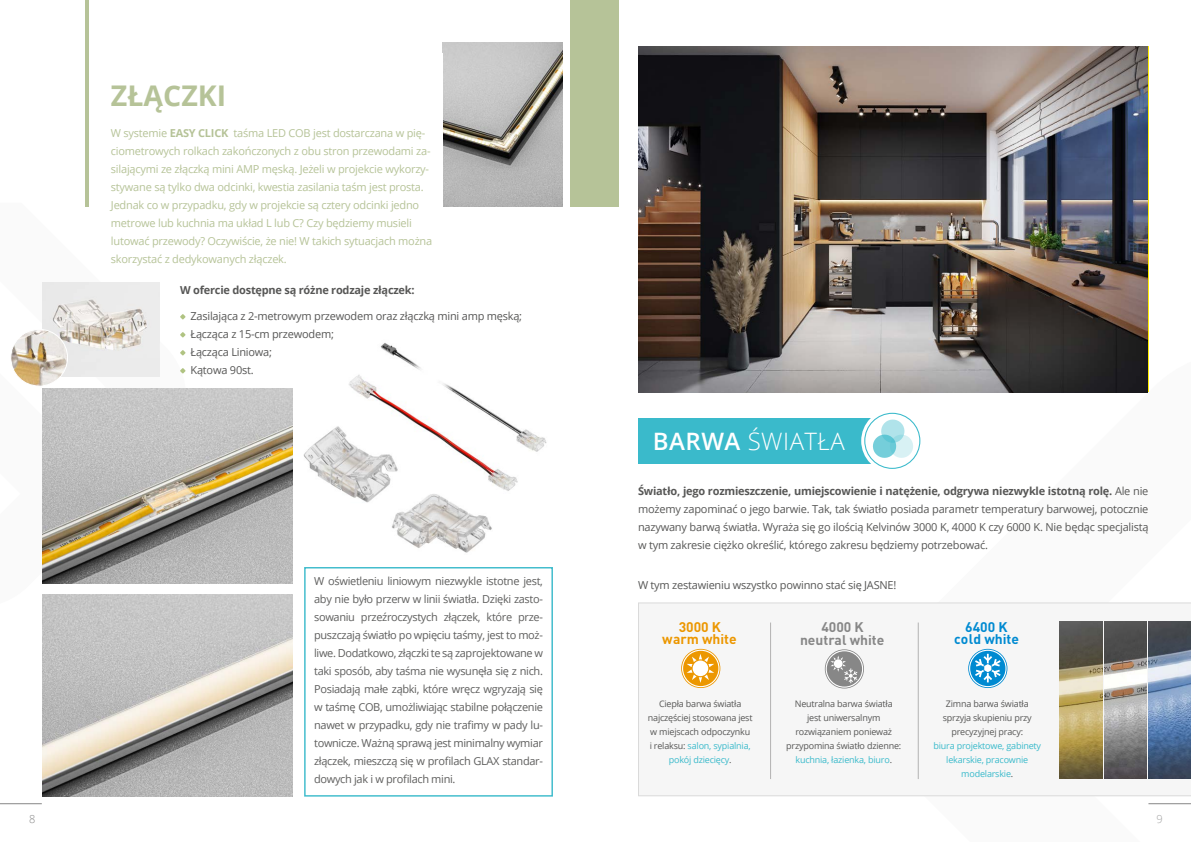
<style>
.page{position:relative;width:1191px;height:842px;background:#fff}
.page>*{position:absolute;margin:0;border:0;box-sizing:border-box;transform-origin:0 0}
.t1{font:700 28.5px "Open Sans";color:#b6c398}
.t2{font:300 24px "Open Sans";letter-spacing:.02em;color:#fff}
.t3{font:700 13.8px "DIN Pro";color:#878787}
.t4{font:700 13.8px "DIN Pro";color:#ec9700}
.t5{font:700 13.8px "DIN Pro";color:#008ad1}
.t6{font:11px/18px "Open Sans";letter-spacing:-.02em;color:#575756;text-align:justify}
.t7{font:11px/18px "Open Sans";letter-spacing:-.02em;color:#b6c398}
.t8{font:700 11px "Open Sans";letter-spacing:-.02em;color:#575756}
.t9{font:300 11px "Open Sans";color:#878787}
.t10{font:300 11px "Open Sans";color:#a1a1a1}
.t11{font:9px/14px "Open Sans";letter-spacing:-.02em;color:#575756;text-align:center}
.t12{font:9px/14px "Open Sans";letter-spacing:-.02em;color:#3abacb;text-align:center}
.s1{font-weight:700}
.s2{font-weight:600}
.s3{color:#3abacb}
.s4{color:#575756}
</style>
<div class="page">
<svg style="left:14px;top:282px;width:179px;height:325px"></svg>
<svg style="left:1142px;top:352px;width:49px;height:453px"></svg>
<hr style="left:0;top:803px;width:42px;height:1px;background:#878787">
<hr style="left:1148px;top:803px;width:43px;height:1px;background:#878787">
<img style="left:392px;top:504px;width:100px;height:49px">
<div style="left:638px;top:602px;width:553px;height:194px;background:#f6f6f6"></div>
<div style="left:638px;top:418px;width:264px;height:45px;background:#3abacb"></div>
<hr style="left:770px;top:622px;width:1px;height:157px;background:#b3b2b2">
<hr style="left:918px;top:622px;width:1px;height:157px;background:#b3b2b2">
<svg style="left:681px;top:649px;width:39px;height:39px"></svg>
<div style="left:682px;top:650px;width:37px;height:37px;border:1px solid #fff;border-radius:50%"></div>
<svg style="left:686px;top:654px;width:28px;height:29px"></svg>
<div style="left:692px;top:660px;width:16px;height:16px;background:#fff;border-radius:50%"></div>
<svg style="left:825px;top:649px;width:39px;height:39px"></svg>
<div style="left:825px;top:650px;width:38px;height:38px;border:1px solid #fff;border-radius:50%"></div>
<svg style="left:830px;top:655px;width:27px;height:28px"></svg>
<div style="left:834px;top:659px;width:8px;height:9px;background:#fff;border-radius:50%"></div>
<svg style="left:968px;top:649px;width:39px;height:39px"></svg>
<div style="left:969px;top:650px;width:37px;height:37px;border:1px solid #fff;border-radius:50%"></div>
<svg style="left:975px;top:654px;width:25px;height:28px"></svg>
<img style="left:1060px;top:621px;width:42px;height:157px">
<svg style="left:861px;top:409px;width:62px;height:63px"></svg>
<svg style="left:864px;top:413px;width:56px;height:55px"></svg>
<div style="left:864px;top:413px;width:56px;height:56px;border:1px solid #3abacb;border-radius:50%"></div>
<svg style="left:871px;top:418px;width:43px;height:41px;background:#c2e9ee"></svg>
<img style="left:1105px;top:621px;width:41px;height:157px">
<img style="left:1148px;top:621px;width:43px;height:157px">
<img style="left:442px;top:42px;width:120px;height:165px">
<img style="left:43px;top:283px;width:116px;height:93px">
<svg style="left:180px;top:314px;width:5px;height:5px"></svg>
<svg style="left:180px;top:332px;width:5px;height:5px"></svg>
<svg style="left:180px;top:350px;width:5px;height:5px"></svg>
<svg style="left:180px;top:368px;width:5px;height:5px"></svg>
<div style="left:570px;top:0;width:49px;height:207px;background:#b6c398"></div>
<hr style="left:85px;top:0;width:4px;height:207px;background:#b6c398">
<img style="left:43px;top:388px;width:249px;height:195px">
<img style="left:43px;top:594px;width:249px;height:203px">
<img style="left:638px;top:46px;width:509px;height:346px">
<div style="left:304px;top:567px;width:249px;height:230px;border:2px solid #3abacb"></div>
<img style="left:11px;top:329px;width:57px;height:57px;border-radius:28px">
<div style="left:10px;top:329px;width:58px;height:58px;border:1px solid #fff;border-radius:50%"></div>
<img style="left:349px;top:375px;width:169px;height:129px">
<img style="left:366px;top:343px;width:181px;height:122px">
<img style="left:303px;top:420px;width:97px;height:85px">
<h1 class="t1" style="left:111px;top:75px;width:117px">ZŁĄCZKI</h1>
<p class="t7" style="left:111px;top:124px;width:323px">W systemie <span class="s1">EASY CLICK</span> taśma LED COB jest dostarczana w pię&shy;ciometrowych rolkach zakończonych z obu stron przewodami za&shy;silającymi ze złączką mini AMP męską. Jeżeli w projekcie wykorzy&shy;stywane są tylko dwa odcinki, kwestia zasilania taśm jest prosta.<br>Jednak co w przypadku, gdy w projekcie są cztery odcinki jedno metrowe lub kuchnia ma układ L lub C? Czy będziemy musieli lutować przewody? Oczywiście, że nie! W takich sytuacjach można skorzystać z dedykowanych złączek.</p>
<p class="t8" style="left:180px;top:282px;width:236px">W ofercie dostępne są różne rodzaje złączek:</p>
<p class="t6" style="left:190px;top:307px;width:333px;text-align:left">Zasilająca z 2-metrowym przewodem oraz złączką mini amp męską;<br>Łącząca z 15-cm przewodem;<br>Łącząca Liniowa;<br>Kątowa 90st.</p>
<p class="t6" style="left:314px;top:572px;width:230px">W oświetleniu liniowym niezwykle istotne jest, aby nie było przerw w linii światła. Dzięki zasto&shy;sowaniu przeźroczystych złączek, które prze&shy;puszczają światło po wpięciu taśmy, jest to moż&shy;liwe. Dodatkowo, złączki te są zaprojektowane w taki sposób, aby taśma nie wysunęła się z nich.<br>Posiadają małe ząbki, które wręcz wgryzają się w taśmę COB, umożliwiając stabilne połączenie nawet w przypadku, gdy nie trafimy w pady lu&shy;townicze. Ważną sprawą jest minimalny wymiar złączek, mieszczą się w profilach GLAX standar&shy;dowych jak i w profilach mini.</p>
<h2 class="t2" style="left:653px;top:425px;width:193px"><span class="s2">BARWA</span> ŚWIATŁA</h2>
<p class="t6" style="left:638px;top:481px;width:512px"><span class="s1">Światło, jego rozmieszczenie, umiejscowienie i natężenie, odgrywa niezwykle istotną rolę.</span> Ale nie możemy zapominać o jego barwie. Tak, tak światło posiada parametr temperatury barwowej, potocznie nazywany barwą światła. Wyraża się go ilością Kelvinów 3000 K, 4000 K czy 6000 K. Nie będąc specjalistą w tym zakresie ciężko określić, którego zakresu będziemy potrzebować.</p>
<p class="t6" style="left:638px;top:576px;width:260px">W tym zestawieniu wszystko powinno stać się JASNE!</p>
<p class="t4" style="left:678px;top:616px;width:44px">3000 K</p>
<p class="t4" style="left:662px;top:628px;width:76px">warm white</p>
<p class="t3" style="left:821px;top:616px;width:44px">4000 K</p>
<p class="t3" style="left:800px;top:628px;width:86px">neutral white</p>
<p class="t5" style="left:965px;top:616px;width:44px">6400 K</p>
<p class="t5" style="left:954px;top:628px;width:66px">cold white</p>
<p class="t11" style="left:648px;top:697px;width:106px">Ciepła barwa światła najczęściej stosowana jest w miejscach odpoczynku<br>i relaksu: <span class="s3">salon, sypialnia, pokój dziecięcy</span>.</p>
<p class="t11" style="left:786px;top:697px;width:117px">Neutralna barwa światła<br>jest uniwersalnym rozwiązaniem ponieważ przypomina światło dzienne: <span class="s3">kuchnia, łazienka, biuro</span>.</p>
<p class="t11" style="left:942px;top:697px;width:91px">Zimna barwa światła sprzyja skupieniu przy precyzyjnej pracy:</p>
<p class="t12" style="left:933px;top:739px;width:109px">biura projektowe, gabinety lekarskie, pracownie modelarskie<span class="s4">.</span></p>
<p class="t9" style="left:29px;top:811px;width:8px">8</p>
<p class="t10" style="left:1156px;top:811px;width:8px">9</p>
</div>
